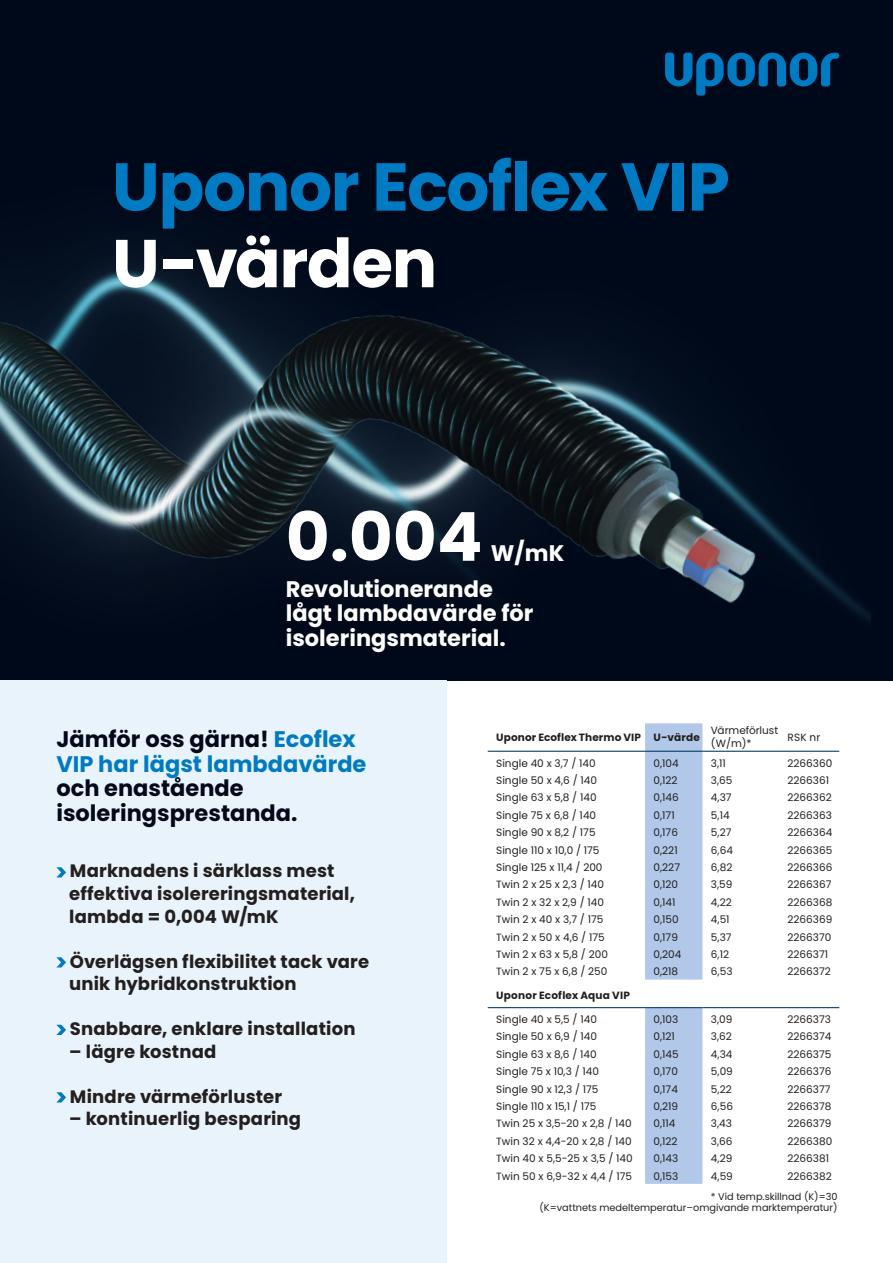
<style>
.page{position:relative;width:893px;height:1263px;background:#fff}
.page>*{position:absolute;margin:0;border:0;box-sizing:border-box;transform-origin:0 0}
.t1{font:700 67.5px "Poppins";letter-spacing:-.02em;color:#007bc3}
.t2{font:700 67.5px "Poppins";letter-spacing:-.02em;color:#fff}
.t3{font:700 22.5px/35.7px "Poppins";color:#fff}
.t4{font:700 22.5px/24.8px "Poppins";color:#007bc3}
.t5{font:700 22.5px/24.8px "Poppins";color:#000919}
.t6{font:700 18px/22.5px "Poppins";letter-spacing:.01em;color:#241f1f}
.t7{font:10.5px/12.6px "Poppins";color:#241f1f}
.t8{font:700 10.5px "Poppins";letter-spacing:.015em;color:#241f1f}
.t9{font:9.75px/11.7px "Poppins";color:#241f1f;text-align:right}
.s1{color:#000919}
</style>
<div class="page">
<div style="left:0;top:0;width:893px;height:680px;background:#000919"></div>
<img style="left:0;top:255px;width:870px;height:367px">
<div style="left:0;top:680px;width:446px;height:583px;background:#e8f3fb"></div>
<svg style="left:56px;top:867px;width:10px;height:10px"></svg>
<svg style="left:56px;top:957px;width:10px;height:10px"></svg>
<svg style="left:56px;top:1025px;width:10px;height:10px"></svg>
<svg style="left:56px;top:1092px;width:10px;height:10px"></svg>
<svg style="left:665px;top:53px;width:174px;height:43px"></svg>
<svg style="left:488px;top:723px;width:351px;height:461px"></svg>
<div style="left:645px;top:723px;width:57px;height:461px;background:#b1c8e8"></div>
<hr style="left:488px;top:751px;width:157px;height:1px;background:#003564">
<hr style="left:645px;top:751px;width:57px;height:1px;background:#003564">
<hr style="left:702px;top:751px;width:77px;height:1px;background:#003564">
<hr style="left:779px;top:751px;width:60px;height:1px;background:#003564">
<hr style="left:488px;top:1007px;width:157px;height:1px;background:#003564">
<hr style="left:645px;top:1007px;width:57px;height:1px;background:#003564">
<hr style="left:702px;top:1007px;width:77px;height:1px;background:#003564">
<hr style="left:779px;top:1007px;width:60px;height:1px;background:#003564">
<h1 class="t1" style="left:112px;top:148px;width:619px">Uponor Ecoflex VIP</h1>
<h1 class="t2" style="left:112px;top:224px;width:327px">U-värden</h1>
<h1 class="t2" style="left:286px;top:498px;width:198px">0.004</h1>
<h2 class="t3" style="left:286px;top:535px;width:280px;text-indent:205px">W/mK<br>Revolutionerande</h2>
<h2 class="t3" style="left:286px;top:601px;width:249px;line-height:24.8px">lågt lambdavärde för isoleringsmaterial.</h2>
<h2 class="t4" style="left:56px;top:727px;width:312px"><span class="s1">Jämför oss gärna!</span> Ecoflex<br>VIP har lägst lambdavärde</h2>
<h2 class="t5" style="left:56px;top:776px;width:243px">och enastående isoleringsprestanda.</h2>
<h3 class="t6" style="left:69px;top:860px;width:287px">Marknadens i särklass mest effektiva isolereringsmaterial, lambda = 0,004 W/mK</h3>
<h3 class="t6" style="left:69px;top:950px;width:302px">Överlägsen flexibilitet tack vare unik hybridkonstruktion</h3>
<h3 class="t6" style="left:70px;top:1017px;width:287px">Snabbare, enklare installation</h3>
<h3 class="t6" style="left:69px;top:1040px;width:149px">– lägre kostnad</h3>
<h3 class="t6" style="left:70px;top:1085px;width:214px">Mindre värmeförluster</h3>
<h3 class="t6" style="left:69px;top:1107px;width:233px">– kontinuerlig besparing</h3>
<p class="t8" style="left:496px;top:731px;width:205px">Uponor Ecoflex Thermo VIP U-värde</p>
<p class="t7" style="left:711px;top:724px;width:69px">Värmeförlust (W/m)*</p>
<p class="t7" style="left:787px;top:731px;width:34px">RSK nr</p>
<p class="t7" style="left:496px;top:756px;width:101px">Single 40 x 3,7 / 140</p>
<p class="t7" style="left:654px;top:756px;width:27px">0,104</p>
<p class="t7" style="left:711px;top:756px;width:16px">3,11</p>
<p class="t7" style="left:787px;top:756px;width:46px">2266360</p>
<p class="t7" style="left:496px;top:774px;width:102px">Single 50 x 4,6 / 140</p>
<p class="t7" style="left:654px;top:774px;width:26px">0,122</p>
<p class="t7" style="left:711px;top:774px;width:23px">3,65</p>
<p class="t7" style="left:787px;top:774px;width:43px">2266361</p>
<p class="t7" style="left:496px;top:791px;width:102px">Single 63 x 5,8 / 140</p>
<p class="t7" style="left:654px;top:791px;width:27px">0,146</p>
<p class="t7" style="left:711px;top:791px;width:22px">4,37</p>
<p class="t7" style="left:787px;top:791px;width:46px">2266362</p>
<p class="t7" style="left:496px;top:809px;width:101px">Single 75 x 6,8 / 140</p>
<p class="t7" style="left:654px;top:809px;width:23px">0,171</p>
<p class="t7" style="left:711px;top:809px;width:20px">5,14</p>
<p class="t7" style="left:787px;top:809px;width:46px">2266363</p>
<p class="t7" style="left:496px;top:826px;width:101px">Single 90 x 8,2 / 175</p>
<p class="t7" style="left:654px;top:826px;width:26px">0,176</p>
<p class="t7" style="left:711px;top:826px;width:22px">5,27</p>
<p class="t7" style="left:787px;top:826px;width:46px">2266364</p>
<p class="t7" style="left:496px;top:844px;width:105px">Single 110 x 10,0 / 175</p>
<p class="t7" style="left:654px;top:844px;width:26px">0,221</p>
<p class="t7" style="left:711px;top:844px;width:24px">6,64</p>
<p class="t7" style="left:787px;top:844px;width:46px">2266365</p>
<p class="t7" style="left:496px;top:861px;width:108px">Single 125 x 11,4 / 200</p>
<p class="t7" style="left:654px;top:861px;width:28px">0,227</p>
<p class="t7" style="left:711px;top:861px;width:23px">6,82</p>
<p class="t7" style="left:787px;top:861px;width:46px">2266366</p>
<p class="t7" style="left:496px;top:878px;width:109px">Twin 2 x 25 x 2,3 / 140</p>
<p class="t7" style="left:654px;top:878px;width:26px">0,120</p>
<p class="t7" style="left:711px;top:878px;width:23px">3,59</p>
<p class="t7" style="left:787px;top:878px;width:45px">2266367</p>
<p class="t7" style="left:496px;top:896px;width:109px">Twin 2 x 32 x 2,9 / 140</p>
<p class="t7" style="left:654px;top:896px;width:23px">0,141</p>
<p class="t7" style="left:711px;top:896px;width:22px">4,22</p>
<p class="t7" style="left:787px;top:896px;width:46px">2266368</p>
<p class="t7" style="left:496px;top:913px;width:109px">Twin 2 x 40 x 3,7 / 175</p>
<p class="t7" style="left:654px;top:913px;width:27px">0,150</p>
<p class="t7" style="left:711px;top:913px;width:20px">4,51</p>
<p class="t7" style="left:787px;top:913px;width:46px">2266369</p>
<p class="t7" style="left:496px;top:931px;width:110px">Twin 2 x 50 x 4,6 / 175</p>
<p class="t7" style="left:654px;top:931px;width:26px">0,179</p>
<p class="t7" style="left:711px;top:931px;width:22px">5,37</p>
<p class="t7" style="left:787px;top:931px;width:45px">2266370</p>
<p class="t7" style="left:496px;top:948px;width:113px">Twin 2 x 63 x 5,8 / 200</p>
<p class="t7" style="left:654px;top:948px;width:29px">0,204</p>
<p class="t7" style="left:711px;top:948px;width:20px">6,12</p>
<p class="t7" style="left:787px;top:948px;width:42px">2266371</p>
<p class="t7" style="left:496px;top:965px;width:113px">Twin 2 x 75 x 6,8 / 250</p>
<p class="t7" style="left:654px;top:965px;width:26px">0,218</p>
<p class="t7" style="left:711px;top:965px;width:23px">6,53</p>
<p class="t7" style="left:787px;top:965px;width:45px">2266372</p>
<p class="t8" style="left:496px;top:989px;width:135px">Uponor Ecoflex Aqua VIP</p>
<p class="t7" style="left:496px;top:1013px;width:102px">Single 40 x 5,5 / 140</p>
<p class="t7" style="left:654px;top:1013px;width:26px">0,103</p>
<p class="t7" style="left:711px;top:1013px;width:23px">3,09</p>
<p class="t7" style="left:787px;top:1013px;width:45px">2266373</p>
<p class="t7" style="left:496px;top:1030px;width:102px">Single 50 x 6,9 / 140</p>
<p class="t7" style="left:654px;top:1030px;width:23px">0,121</p>
<p class="t7" style="left:711px;top:1030px;width:22px">3,62</p>
<p class="t7" style="left:787px;top:1030px;width:45px">2266374</p>
<p class="t7" style="left:496px;top:1048px;width:102px">Single 63 x 8,6 / 140</p>
<p class="t7" style="left:654px;top:1048px;width:27px">0,145</p>
<p class="t7" style="left:711px;top:1048px;width:23px">4,34</p>
<p class="t7" style="left:787px;top:1048px;width:45px">2266375</p>
<p class="t7" style="left:496px;top:1065px;width:104px">Single 75 x 10,3 / 140</p>
<p class="t7" style="left:654px;top:1065px;width:26px">0,170</p>
<p class="t7" style="left:711px;top:1065px;width:23px">5,09</p>
<p class="t7" style="left:787px;top:1065px;width:45px">2266376</p>
<p class="t7" style="left:496px;top:1082px;width:104px">Single 90 x 12,3 / 175</p>
<p class="t7" style="left:654px;top:1082px;width:26px">0,174</p>
<p class="t7" style="left:711px;top:1082px;width:22px">5,22</p>
<p class="t7" style="left:787px;top:1082px;width:45px">2266377</p>
<p class="t7" style="left:496px;top:1100px;width:102px">Single 110 x 15,1 / 175</p>
<p class="t7" style="left:654px;top:1100px;width:26px">0,219</p>
<p class="t7" style="left:711px;top:1100px;width:24px">6,56</p>
<p class="t7" style="left:787px;top:1100px;width:45px">2266378</p>
<p class="t7" style="left:496px;top:1117px;width:137px">Twin 25 x 3,5-20 x 2,8 / 140</p>
<p class="t7" style="left:654px;top:1117px;width:23px">0,114</p>
<p class="t7" style="left:711px;top:1117px;width:23px">3,43</p>
<p class="t7" style="left:787px;top:1117px;width:45px">2266379</p>
<p class="t7" style="left:496px;top:1135px;width:137px">Twin 32 x 4,4-20 x 2,8 / 140</p>
<p class="t7" style="left:654px;top:1135px;width:26px">0,122</p>
<p class="t7" style="left:711px;top:1135px;width:23px">3,66</p>
<p class="t7" style="left:787px;top:1135px;width:46px">2266380</p>
<p class="t7" style="left:496px;top:1152px;width:138px">Twin 40 x 5,5-25 x 3,5 / 140</p>
<p class="t7" style="left:654px;top:1152px;width:26px">0,143</p>
<p class="t7" style="left:711px;top:1152px;width:23px">4,29</p>
<p class="t7" style="left:787px;top:1152px;width:43px">2266381</p>
<p class="t7" style="left:496px;top:1170px;width:137px">Twin 50 x 6,9-32 x 4,4 / 175</p>
<p class="t7" style="left:654px;top:1170px;width:26px">0,153</p>
<p class="t7" style="left:711px;top:1170px;width:23px">4,59</p>
<p class="t7" style="left:787px;top:1170px;width:46px">2266382</p>
<p class="t9" style="left:539px;top:1190px;width:300px">* Vid temp.skillnad (K)=30<br>(K=vattnets medeltemperatur–omgivande marktemperatur)</p>
</div>
